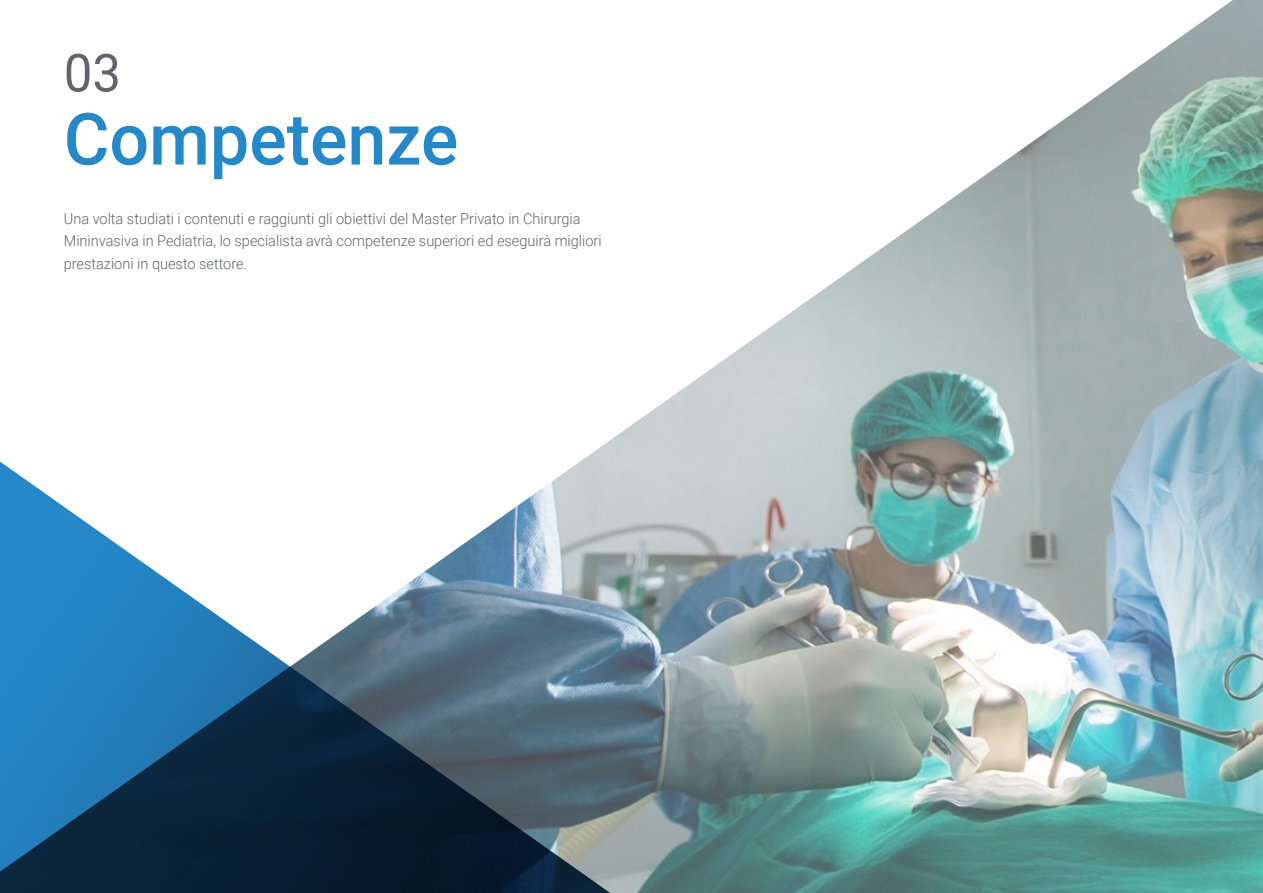
<style>
.page{position:relative;width:1263px;height:893px;background:#fff}
.page>*{position:absolute;margin:0;border:0;box-sizing:border-box;transform-origin:0 0}
.t1{font:500 72px "Roboto";color:#2488c9}
.t2{font:52.5px "Roboto";color:#61646a}
.t3{font:300 15px/22.5px "Roboto";color:#61646a}
</style>
<div class="page">
<img style="left:602px;top:0;width:661px;height:893px">
<svg style="left:0;top:446px;width:640px;height:447px"></svg>
<h2 class="t2" style="left:64px;top:36px;width:59px">03</h2>
<h1 class="t1" style="left:64px;top:89px;width:396px">Competenze</h1>
<p class="t3" style="left:64px;top:207px;width:539px">Una volta studiati i contenuti e raggiunti gli obiettivi del Master Privato in Chirurgia<br>Mininvasiva in Pediatria, lo specialista avrà competenze superiori ed eseguirà migliori prestazioni in questo settore.</p>
</div>
